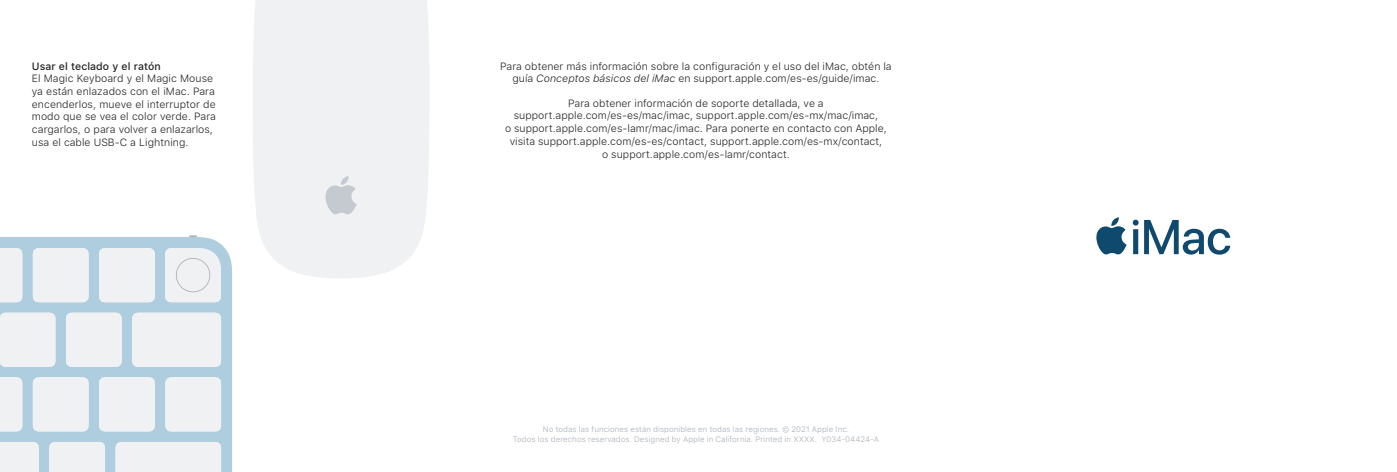
<style>
.page{position:relative;width:1397px;height:472px;background:#fff}
.page>*{position:absolute;margin:0;border:0;box-sizing:border-box;transform-origin:0 0}
.Body_Copy_Center{font:300 10.5px/12.6px "SF Pro Text";letter-spacing:.005em;color:#231f20;text-align:center}
.Body_Copy{font:300 10.5px/12.6px "SF Pro Text";letter-spacing:.005em;color:#231f20}
.Subheads{font:500 10.5px "SF Pro Text";letter-spacing:.005em;color:#231f20}
.Legal_Copy{font:300 7.88px/9.6px "SF Pro Text";letter-spacing:.01em;color:#a6aeb6;text-align:center}
.s1{font-style:italic}
</style>
<div class="page">
<div style="left:253px;top:0;width:176px;height:278px;background:#eff1f3"></div>
<svg style="left:324px;top:176px;width:33px;height:38px"></svg>
<svg style="left:0;top:237px;width:232px;height:234px;background:#b1cfdf"></svg>
<div style="left:0;top:312px;width:55px;height:54px;background:#eff1f3"></div>
<div style="left:66px;top:312px;width:56px;height:54px;background:#eff1f3"></div>
<div style="left:132px;top:312px;width:89px;height:54px;background:#eff1f3"></div>
<svg style="left:0;top:248px;width:22px;height:54px"></svg>
<div style="left:33px;top:248px;width:56px;height:54px;background:#eff1f3"></div>
<div style="left:99px;top:248px;width:56px;height:54px;background:#eff1f3"></div>
<div style="left:165px;top:377px;width:56px;height:54px;background:#eff1f3"></div>
<div style="left:99px;top:377px;width:56px;height:54px;background:#eff1f3"></div>
<div style="left:33px;top:377px;width:56px;height:54px;background:#eff1f3"></div>
<svg style="left:0;top:377px;width:22px;height:54px"></svg>
<div style="left:116px;top:441px;width:105px;height:30px;background:#eff1f3"></div>
<div style="left:49px;top:441px;width:56px;height:30px;background:#eff1f3"></div>
<svg style="left:0;top:441px;width:39px;height:30px"></svg>
<svg style="left:165px;top:248px;width:56px;height:54px"></svg>
<svg style="left:189px;top:235px;width:8px;height:2px"></svg>
<svg style="left:1133px;top:219px;width:97px;height:35px"></svg>
<svg style="left:1096px;top:217px;width:30px;height:37px"></svg>
<p class="Subheads" style="left:32px;top:60px;width:130px">Usar el teclado y el ratón</p>
<p class="Body_Copy" style="left:32px;top:72px;width:186px">El Magic Keyboard y el Magic Mouse ya están enlazados con el iMac. Para encenderlos, mueve el interruptor de modo que se vea el color verde. Para cargarlos, o para volver a enlazarlos, usa el cable USB-C a Lightning.</p>
<p class="Body_Copy_Center" style="left:500px;top:59px;width:393px">Para obtener más información sobre la configuración y el uso del iMac, obtén la guía <span class="s1">Conceptos básicos del iMac</span> en support.apple.com/es-es/guide/imac.</p>
<p class="Body_Copy_Center" style="left:505px;top:97px;width:383px">Para obtener información de soporte detallada, ve a support.apple.com/es-es/mac/imac, support.apple.com/es-mx/mac/imac,<br>o support.apple.com/es-lamr/mac/imac. Para ponerte en contacto con Apple, visita support.apple.com/es-es/contact, support.apple.com/es-mx/contact,<br>o support.apple.com/es-lamr/contact.</p>
<p class="Legal_Copy" style="left:513px;top:424px;width:368px">No todas las funciones están disponibles en todas las regiones. © 2021 Apple Inc.<br>Todos los derechos reservados. Designed by Apple in California. Printed in XXXX. Y034-04424-A</p>
</div>
